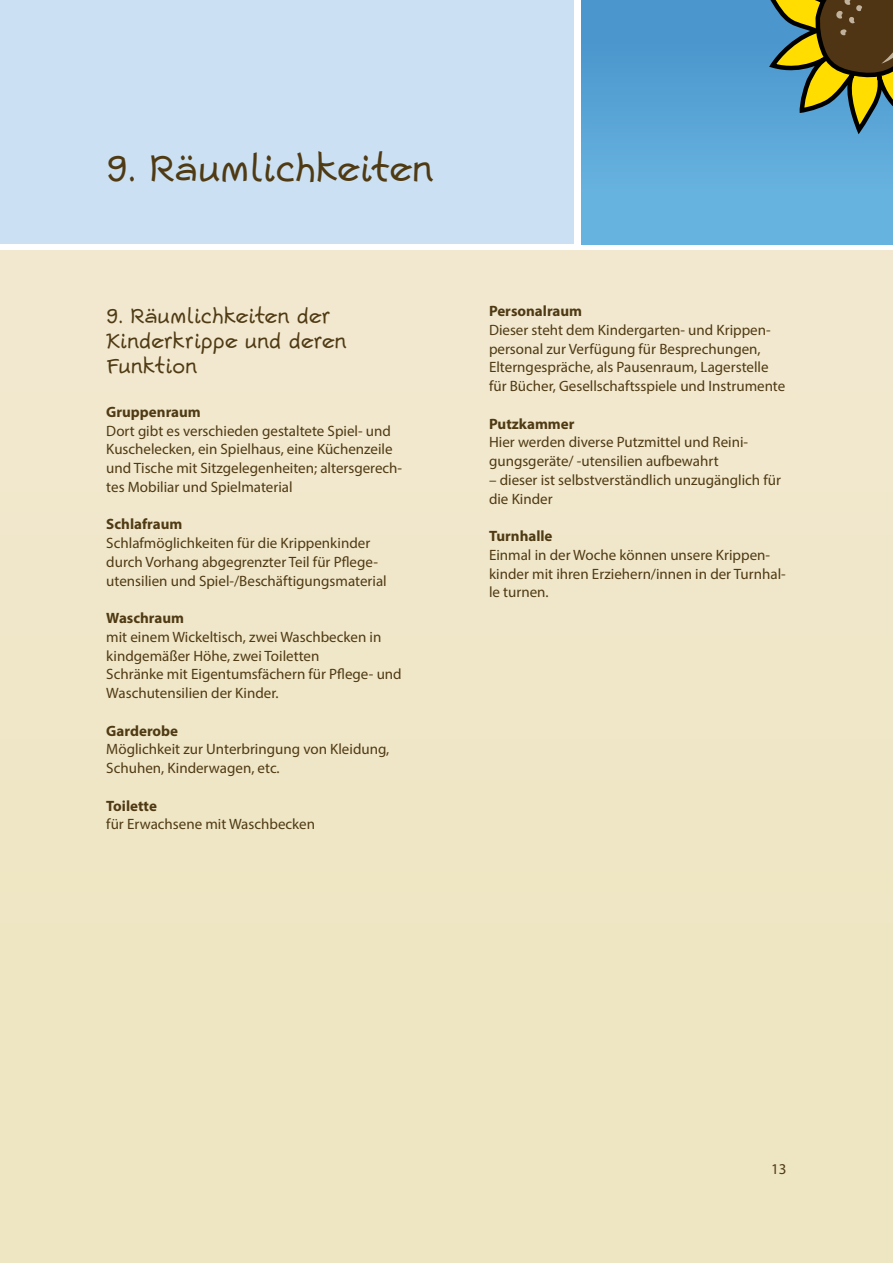
<style>
.page{position:relative;width:893px;height:1263px;background:#fff}
.page>*{position:absolute;margin:0;border:0;box-sizing:border-box;transform-origin:0 0}
.t1{font:37.5px "Escript Com";color:#4f3a13}
.t2{font:21px/25.2px "Escript Com";color:#4f3a13}
.t3{font:15px/18.8px "Myriad Pro";color:#4f3a13}
.t4{font:700 15px "Myriad Pro";color:#4f3a13}
</style>
<div class="page">
<div style="left:0;top:251px;width:893px;height:1012px;background:#efe6c7"></div>
<div style="left:0;top:0;width:574px;height:244px;background:#cbe1f3"></div>
<div style="left:582px;top:0;width:311px;height:244px;background:linear-gradient(to bottom,#4692cb,#6cb8e2)"></div>
<svg style="left:766px;top:0;width:127px;height:147px;background:#6b7d5e"></svg>
<h1 class="t1" style="left:106px;top:145px;width:329px">9. Räumlichkeiten</h1>
<h2 class="t2" style="left:106px;top:303px;width:242px">9. Räumlichkeiten der<br>Kinderkrippe und deren<br>Funktion</h2>
<p class="t4" style="left:106px;top:402px;width:96px">Gruppenraum</p>
<p class="t3" style="left:106px;top:421px;width:297px">Dort gibt es verschieden gestaltete Spiel- und Kuschelecken, ein Spielhaus, eine Küchenzeile und Tische mit Sitzgelegenheiten; altersgerech&shy;tes Mobiliar und Spielmaterial</p>
<p class="t4" style="left:106px;top:515px;width:78px">Schlafraum</p>
<p class="t3" style="left:106px;top:533px;width:282px">Schlafmöglichkeiten für die Krippenkinder durch Vorhang abgegrenzter Teil für Pflege&shy;utensilien und Spiel-/Beschäftigungsmaterial</p>
<p class="t4" style="left:106px;top:608px;width:79px">Waschraum</p>
<p class="t3" style="left:106px;top:627px;width:297px">mit einem Wickeltisch, zwei Waschbecken in kindgemäßer Höhe, zwei Toiletten<br>Schränke mit Eigentumsfächern für Pflege- und Waschutensilien der Kinder.</p>
<p class="t4" style="left:106px;top:721px;width:73px">Garderobe</p>
<p class="t3" style="left:106px;top:740px;width:285px">Möglichkeit zur Unterbringung von Kleidung,<br>Schuhen, Kinderwagen, etc.</p>
<p class="t4" style="left:106px;top:796px;width:52px">Toilette</p>
<p class="t3" style="left:106px;top:815px;width:210px">für Erwachsene mit Waschbecken</p>
<p class="t4" style="left:489px;top:301px;width:95px">Personalraum</p>
<p class="t3" style="left:489px;top:320px;width:298px">Dieser steht dem Kindergarten- und Krippen&shy;personal zur Verfügung für Besprechungen, Elterngespräche, als Pausenraum, Lagerstelle für Bücher, Gesellschaftsspiele und Instrumente</p>
<p class="t4" style="left:489px;top:414px;width:87px">Putzkammer</p>
<p class="t3" style="left:489px;top:433px;width:261px">Hier werden diverse Putzmittel und Reini&shy;gungsgeräte/ -utensilien aufbewahrt</p>
<p class="t3" style="left:489px;top:470px;width:293px">– dieser ist selbstverständlich unzugänglich für die Kinder</p>
<p class="t4" style="left:489px;top:526px;width:65px">Turnhalle</p>
<p class="t3" style="left:489px;top:545px;width:298px">Einmal in der Woche können unsere Krippen&shy;kinder mit ihren Erziehern/innen in der Turnhal&shy;le turnen.</p>
<p class="t3" style="left:771px;top:1159px;width:17px">13</p>
</div>
